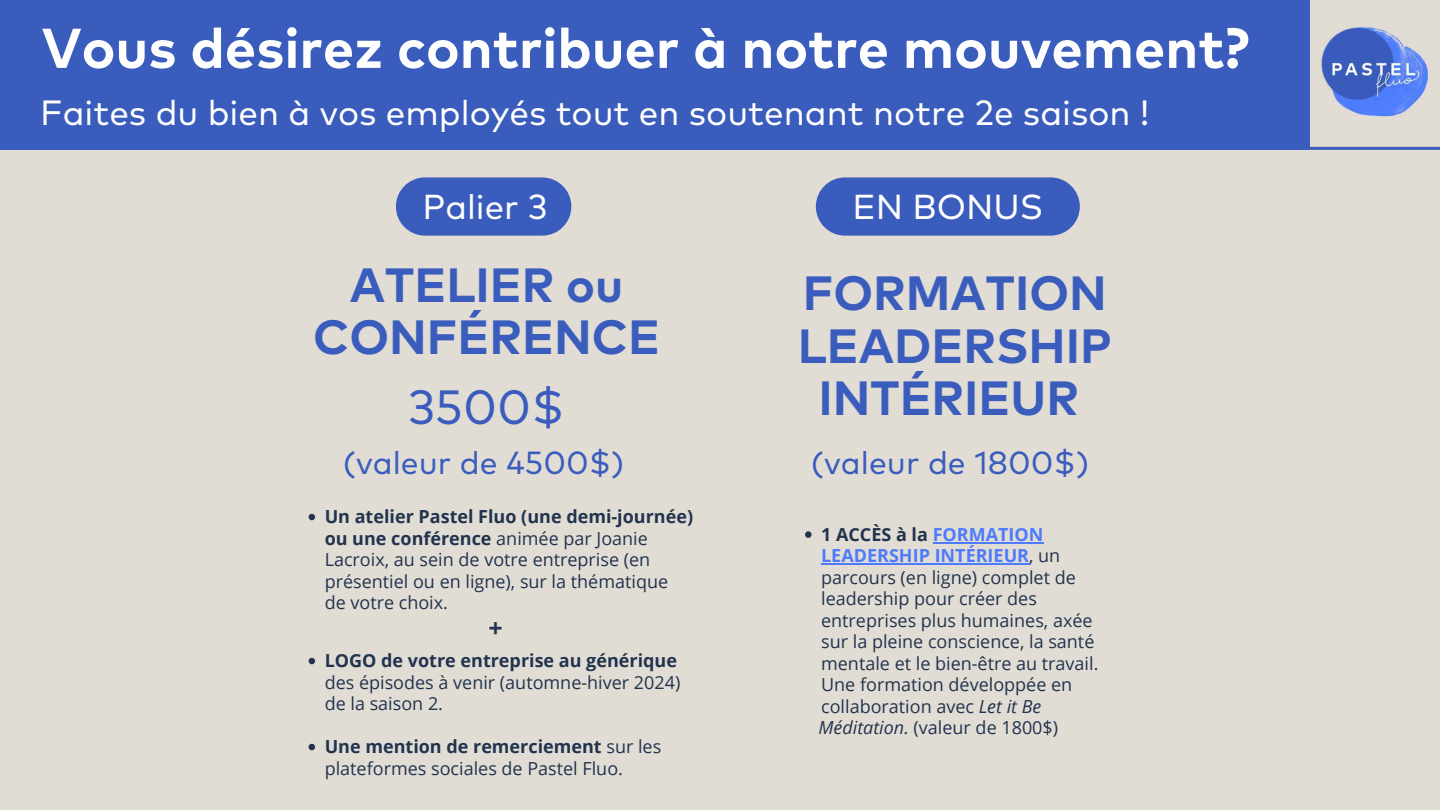
<style>
.page{position:relative;width:1440px;height:810px;background:#e1ddd5}
.page>*{position:absolute;margin:0;border:0;box-sizing:border-box;transform-origin:0 0}
.t1{font:700 56px "Mark Pro";color:#fefeff}
.t2{font:700 48px/52.5px "Mark Pro";color:#3a5dbd;text-align:center}
.t3{font:48px "Mark Pro";color:#3a5dbd}
.t4{font:35px "Mark Pro";color:#fff}
.t5{font:34.7px "Mark Pro";color:#fff}
.t6{font:32px "Mark Pro";color:#3a5dbd}
.t7{font:700 25px "Open Sans";color:#22334e}
.t8{font:18px/21.5px "Open Sans";color:#22334e}
.t9{font:700 18px "Open Sans";color:#22334e}
.s1{font-weight:700}
.s2{font-weight:700;color:#4e7bfc}
.s3{font-style:italic}
</style>
<div class="page">
<div style="left:0;top:0;width:1310px;height:150px;background:#3a5dbd"></div>
<img style="left:1321px;top:27px;width:107px;height:90px">
<hr style="left:949px;top:147px;width:491px;height:3px;background:#3a5dbd">
<svg style="left:309px;top:514px;width:6px;height:6px"></svg>
<svg style="left:309px;top:658px;width:6px;height:6px"></svg>
<svg style="left:309px;top:744px;width:6px;height:6px"></svg>
<div style="left:396px;top:177px;width:175px;height:59px;background:#3a5dbd;border-radius:29px"></div>
<div style="left:816px;top:177px;width:264px;height:59px;background:#3a5dbd;border-radius:29px"></div>
<svg style="left:805px;top:531px;width:7px;height:7px"></svg>
<hr style="left:933px;top:542px;width:110px;height:1px;background:#4e7bfc">
<hr style="left:821px;top:563px;width:208px;height:2px;background:#4e7bfc">
<h1 class="t1" style="left:42px;top:24px;width:1209px">Vous désirez contribuer à notre mouvement?</h1>
<h3 class="t4" style="left:40px;top:98px;width:1111px">Faites du bien à vos employés tout en soutenant notre 2e saison !</h3>
<h3 class="t5" style="left:423px;top:191px;width:126px">Palier 3</h3>
<h2 class="t2" style="left:313px;top:262px;width:348px">ATELIER ou<br>CONFÉRENCE</h2>
<h2 class="t3" style="left:408px;top:386px;width:158px">3500$</h2>
<h3 class="t6" style="left:343px;top:449px;width:283px">(valeur de 4500$)</h3>
<p class="t8" style="left:325px;top:506px;width:370px"><span class="s1">Un atelier Pastel Fluo (une demi-journée) ou une conférence</span> animée par Joanie Lacroix, au sein de votre entreprise (en présentiel ou en ligne), sur la thématique de votre choix.</p>
<h3 class="t7" style="left:489px;top:611px;width:16px">+</h3>
<p class="t9" style="left:325px;top:648px;width:354px">LOGO de votre entreprise au générique</p>
<p class="t8" style="left:325px;top:671px;width:357px">des épisodes à venir (automne-hiver 2024) de la saison 2.</p>
<p class="t8" style="left:325px;top:736px;width:338px"><span class="s1">Une mention de remerciement</span> sur les plateformes sociales de Pastel Fluo.</p>
<h3 class="t5" style="left:852px;top:192px;width:192px">EN BONUS</h3>
<h2 class="t2" style="left:798px;top:270px;width:315px">FORMATION<br>LEADERSHIP<br>INTÉRIEUR</h2>
<h3 class="t6" style="left:811px;top:449px;width:280px">(valeur de 1800$)</h3>
<p class="t8" style="left:819px;top:523px;width:281px"><span class="s1">1 ACCÈS à la</span> <span class="s2">FORMATION<br>LEADERSHIP INTÉRIEUR</span>, un parcours (en ligne) complet de leadership pour créer des entreprises plus humaines, axée sur la pleine conscience, la santé mentale et le bien-être au travail.<br>Une formation développée en collaboration avec <span class="s3">Let it Be<br>Méditation.</span> (valeur de 1800$)</p>
</div>
